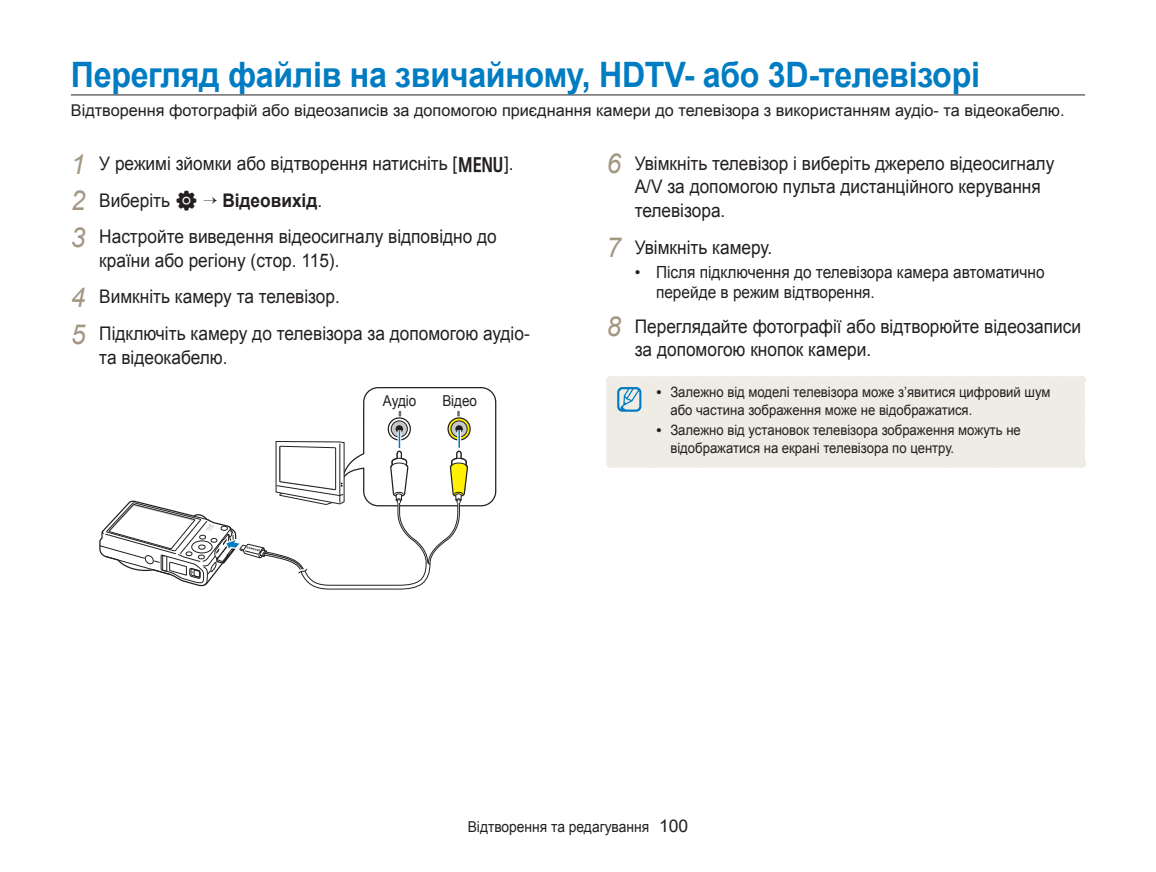
<style>
.page{position:relative;width:1156px;height:872px;background:#fff}
.page>*{position:absolute;margin:0;border:0;box-sizing:border-box;transform-origin:0 0}
.t1{font:700 35px "Arial";letter-spacing:-.01em;color:#007cc2;scale:.92 1}
.t2{font:18.75px/36.5px "Arial";color:#231f20;scale:.92 1}
.t3{font:16.75px/20.5px "Arial";color:#231f20;scale:.92 1}
.t4{font:16.25px "Arial";color:#231f20}
.t5{font:15px "Arial";color:#231f20;scale:.92 1}
.t6{font:15px "Arial";color:#231f20;scale:.9 1}
.t7{font:14.25px/18px "Arial";color:#231f20;scale:.92 1}
.s1{font-style:italic;font-size:27.5px;color:#a39783}
.s2{font-size:16.25px}
.s3{font-family:"WB750"}
.s4{font-weight:700}
.s5{font-size:17.5px}
</style>
<div class="page">
<hr style="left:71px;top:94px;width:1013px;height:1px;background:#231f20">
<div style="left:606px;top:376px;width:478px;height:91px;background:#efece6"></div>
<svg style="left:99px;top:387px;width:397px;height:202px"></svg>
<h1 class="t1" style="left:71px;top:55px;width:989px">Перегляд файлів на звичайному, HDTV- або 3D-телевізорі</h1>
<p class="t4" style="left:71px;top:100px;width:994px">Відтворення фотографій або відеозаписів за допомогою приєднання камери до телевізора з використанням аудіо- та відеокабелю.</p>
<p class="t2" style="left:634px;top:151px;width:457px;line-height:23.8px;text-indent:-28px"><span class="s1">6</span> Увімкніть телевізор і виберіть джерело відеосигналу<br>A/V за допомогою пульта дистанційного керування телевізора.</p>
<p class="t2" style="left:606px;top:229px;width:182px"><span class="s1">7</span> Увімкніть камеру.</p>
<p class="t3" style="left:656px;top:262px;width:424px;text-indent:-21px"><span class="s2">•</span> Після підключення до телевізора камера автоматично перейде в режим відтворення.</p>
<p class="t2" style="left:634px;top:314px;width:486px;line-height:23.8px;text-indent:-28px"><span class="s1">8</span> Переглядайте фотографії або відтворюйте відеозаписи за допомогою кнопок камери.</p>
<p class="t7" style="left:670px;top:383px;width:414px;text-indent:-14px"><span class="s2">•</span> Залежно від моделі телевізора може з’явитися цифровий шум або частина зображення може не відображатися.</p>
<p class="t7" style="left:670px;top:421px;width:382px;text-indent:-14px"><span class="s2">•</span> Залежно від установок телевізора зображення можуть не відображатися на екрані телевізора по центру.</p>
<p class="t2" style="left:71px;top:145px;width:482px"><span class="s1">1</span> У режимі зйомки або відтворення натисніть [<span class="s3">m</span>].<br><span class="s1">2</span> Виберіть <span class="s3">n</span></p>
<p class="t2" style="left:71px;top:182px;width:464px;text-indent:151px"><span class="s4">Відеовихід</span>.<br><span class="s1">3</span> Настройте виведення відеосигналу відповідно до</p>
<p class="t2" style="left:71px;top:242px;width:500px;text-indent:28px">країни або регіону (стор. 115).<br><span class="s1">4</span> Вимкніть камеру та телевізор.<br><span class="s1">5</span> Підключіть камеру до телевізора за допомогою аудіо-</p>
<p class="t2" style="left:99px;top:339px;width:141px">та відеокабелю.</p>
<p class="t6" style="left:383px;top:390px;width:38px">Аудіо</p>
<p class="t6" style="left:442px;top:390px;width:40px">Відео</p>
<p class="t5" style="left:467px;top:816px;width:241px">Відтворення та редагування <span class="s5">100</span></p>
</div>
